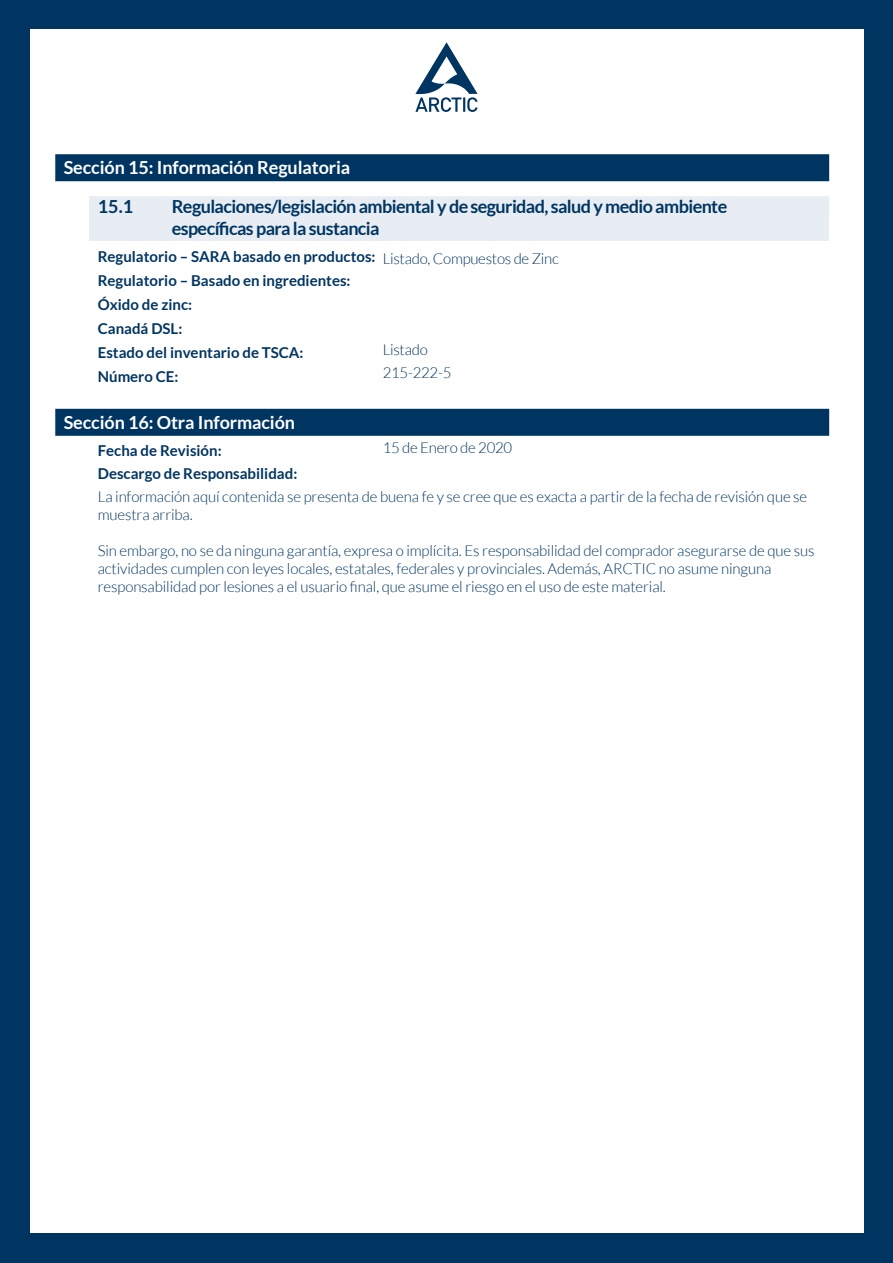
<style>
.page{position:relative;width:893px;height:1263px;background:#003562}
.page>*{position:absolute;margin:0;border:0;box-sizing:border-box;transform-origin:0 0}
.t1{font:700 18px/21.6px "Lato";letter-spacing:-.035em;color:#003562}
.t2{font:700 18px "Lato";letter-spacing:-.005em;color:#fff}
.t3{font:300 15px/18px "Lato";letter-spacing:-.01em;color:#003562}
.t4{font:700 15px/24px "Lato";color:#003562}
</style>
<div class="page">
<div style="left:30px;top:30px;width:833px;height:1203px;background:#fff"></div>
<div style="left:55px;top:409px;width:774px;height:27px;background:#003562"></div>
<div style="left:89px;top:197px;width:740px;height:43px;background:#e8edf3"></div>
<div style="left:55px;top:154px;width:774px;height:27px;background:#003562"></div>
<svg style="left:415px;top:42px;width:63px;height:70px"></svg>
<div style="left:89px;top:196px;width:740px;height:21px;background:#e8edf3"></div>
<p class="t2" style="left:64px;top:157px;width:288px">Sección 15: Información Regulatoria</p>
<p class="t1" style="left:98px;top:196px;width:37px">15.1</p>
<p class="t1" style="left:172px;top:196px;width:557px">Regulaciones/legislación ambiental y de seguridad, salud y medio ambiente específicas para la sustancia</p>
<p class="t4" style="left:98px;top:244px;width:279px">Regulatorio – SARA basado en productos:<br>Regulatorio – Basado en ingredientes:<br>Óxido de zinc:<br>Canadá DSL:<br>Estado del inventario de TSCA:<br>Número CE:</p>
<p class="t3" style="left:383px;top:249px;width:178px">Listado, Compuestos de Zinc</p>
<p class="t3" style="left:383px;top:338px;width:70px;line-height:23px">Listado<br>215-222-5</p>
<p class="t2" style="left:64px;top:412px;width:233px">Sección 16: Otra Información</p>
<p class="t4" style="left:98px;top:438px;width:125px">Fecha de Revisión:</p>
<p class="t3" style="left:383px;top:438px;width:131px">15 de Enero de 2020</p>
<p class="t4" style="left:98px;top:462px;width:201px">Descargo de Responsabilidad:</p>
<p class="t3" style="left:98px;top:487px;width:711px">La información aquí contenida se presenta de buena fe y se cree que es exacta a partir de la fecha de revisión que se muestra arriba.</p>
<p class="t3" style="left:98px;top:541px;width:718px">Sin embargo, no se da ninguna garantía, expresa o implícita. Es responsabilidad del comprador asegurarse de que sus actividades cumplen con leyes locales, estatales, federales y provinciales. Además, ARCTIC no asume ninguna responsabilidad por lesiones a el usuario final, que asume el riesgo en el uso de este material.</p>
</div>
